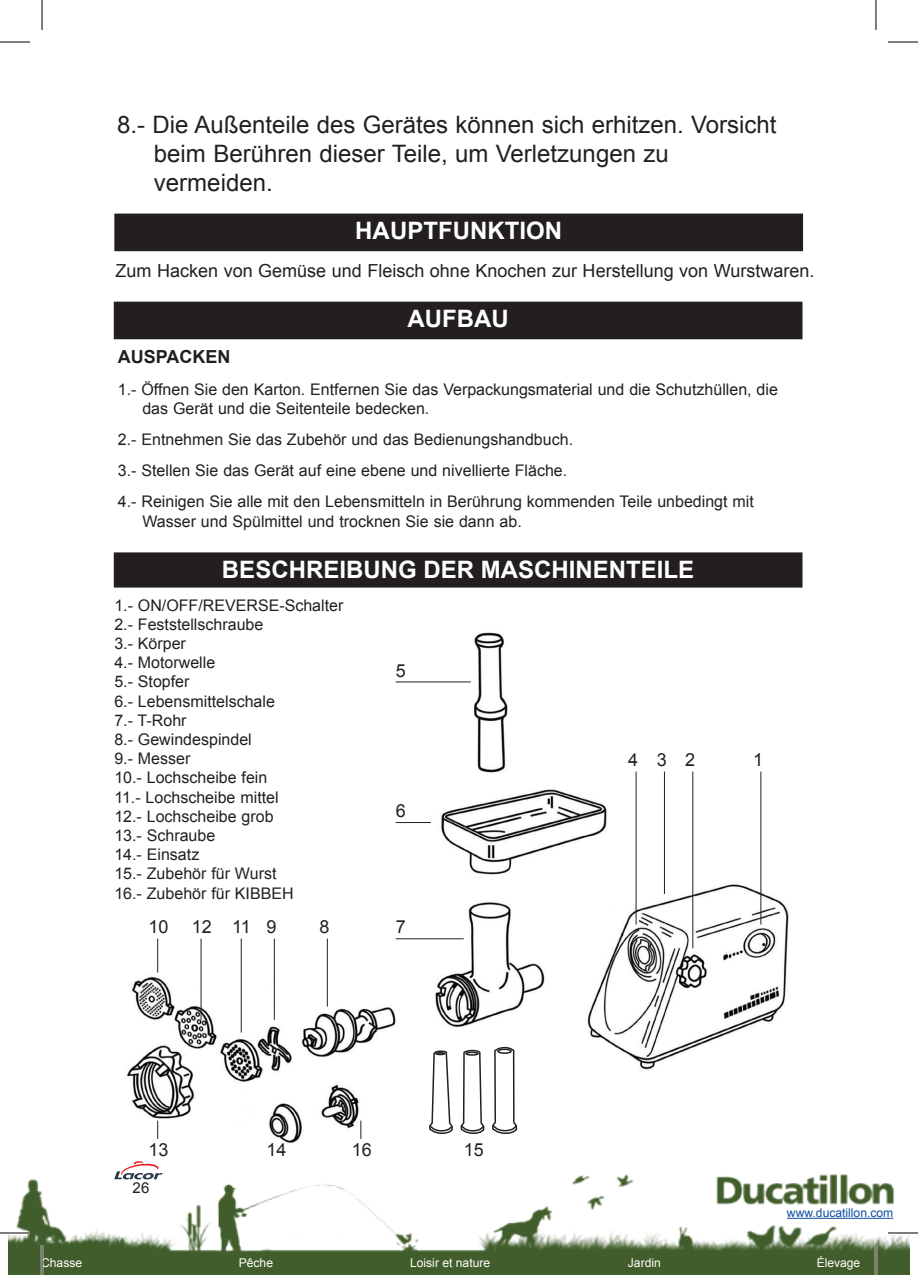
<style>
.page{position:relative;width:918px;height:1275px;background:#fff}
.page>*{position:absolute;margin:0;border:0;box-sizing:border-box;transform-origin:0 0}
.t1{font:24px/28.8px "Arial";color:#231f20}
.t2{font:700 24px "Arial";color:#fff}
.t3{font:18px "Arial";color:#231f20}
.t4{font:700 18px "Arial";color:#231f20}
.t5{font:16px/19.2px "Arial";color:#231f20}
.t6{font:15px "Arial";color:#231f20}
.t7{font:12.2px "Arial";color:#fff}
.t8{font:12.2px "Arial";color:#0d4da1}
</style>
<div class="page">
<img style="left:8px;top:1173px;width:901px;height:102px">
<hr style="left:786px;top:1217px;width:107px;height:1px;background:#0d4da1">
<svg style="left:114px;top:1161px;width:48px;height:18px"></svg>
<div style="left:115px;top:303px;width:686px;height:35px;background:#231f20"></div>
<div style="left:114px;top:302px;width:688px;height:37px;border:2px solid #231f20"></div>
<div style="left:115px;top:553px;width:686px;height:33px;background:#231f20"></div>
<div style="left:114px;top:552px;width:688px;height:35px;border:2px solid #231f20"></div>
<div style="left:115px;top:214px;width:687px;height:36px;background:#231f20"></div>
<div style="left:114px;top:213px;width:689px;height:38px;border:2px solid #231f20"></div>
<img style="left:126px;top:632px;width:663px;height:511px">
<hr style="left:760px;top:771px;width:1px;height:153px;background:#231f20">
<hr style="left:692px;top:771px;width:1px;height:177px;background:#231f20">
<hr style="left:664px;top:771px;width:1px;height:123px;background:#231f20">
<hr style="left:635px;top:771px;width:1px;height:153px;background:#231f20">
<hr style="left:395px;top:681px;width:76px;height:1px;background:#231f20">
<hr style="left:395px;top:938px;width:68px;height:1px;background:#231f20">
<hr style="left:395px;top:822px;width:36px;height:1px;background:#231f20">
<hr style="left:274px;top:938px;width:1px;height:82px;background:#231f20">
<hr style="left:241px;top:938px;width:1px;height:94px;background:#231f20">
<hr style="left:201px;top:938px;width:1px;height:82px;background:#231f20">
<hr style="left:157px;top:938px;width:1px;height:34px;background:#231f20">
<svg style="left:157px;top:1120px;width:1px;height:19px"></svg>
<svg style="left:360px;top:1120px;width:1px;height:19px"></svg>
<hr style="left:327px;top:938px;width:1px;height:68px;background:#231f20">
<svg style="left:491px;top:213px;width:27px;height:921px"></svg>
<svg style="left:459px;top:904px;width:26px;height:230px"></svg>
<svg style="left:428px;top:990px;width:25px;height:144px"></svg>
<hr style="left:0;top:1231px;width:30px;height:3px;background:#fff">
<hr style="left:887px;top:1231px;width:30px;height:3px;background:#fff">
<hr style="left:41px;top:1245px;width:2px;height:30px;background:#fff">
<hr style="left:874px;top:1245px;width:3px;height:30px;background:#fff">
<hr style="left:0;top:42px;width:30px;height:1px;background:#000">
<hr style="left:887px;top:42px;width:30px;height:1px;background:#000">
<hr style="left:0;top:1232px;width:30px;height:1px;background:#000">
<hr style="left:887px;top:1232px;width:30px;height:1px;background:#000">
<hr style="left:42px;top:0;width:1px;height:30px;background:#000">
<hr style="left:42px;top:1245px;width:1px;height:30px;background:#000">
<hr style="left:875px;top:0;width:1px;height:30px;background:#000">
<hr style="left:875px;top:1245px;width:1px;height:30px;background:#000">
<h1 class="t1" style="left:154px;top:111px;width:624px;text-indent:-37px">8.- Die Außenteile des Gerätes können sich erhitzen. Vorsicht beim Berühren dieser Teile, um Verletzungen zu vermeiden.</h1>
<h1 class="t2" style="left:355px;top:215px;width:208px">HAUPTFUNKTION</h1>
<p class="t3" style="left:116px;top:259px;width:700px">Zum Hacken von Gemüse und Fleisch ohne Knochen zur Herstellung von Wurstwaren.</p>
<h1 class="t2" style="left:407px;top:303px;width:103px">AUFBAU</h1>
<p class="t4" style="left:118px;top:345px;width:114px">AUSPACKEN</p>
<p class="t5" style="left:142px;top:379px;width:637px;text-indent:-24px">1.- Öffnen Sie den Karton. Entfernen Sie das Verpackungsmaterial und die Schutzhüllen, die das Gerät und die Seitenteile bedecken.</p>
<p class="t5" style="left:118px;top:424px;width:637px;line-height:31.2px">2.- Entnehmen Sie das Zubehör und das Bedienungshandbuch.<br>3.- Stellen Sie das Gerät auf eine ebene und nivellierte Fläche.<br>4.- Reinigen Sie alle mit den Lebensmitteln in Berührung kommenden Teile unbedingt mit</p>
<p class="t5" style="left:142px;top:511px;width:381px">Wasser und Spülmittel und trocknen Sie sie dann ab.</p>
<h1 class="t2" style="left:222px;top:553px;width:474px">BESCHREIBUNG DER MASCHINENTEILE</h1>
<p class="t5" style="left:114px;top:595px;width:230px">1.- ON/OFF/REVERSE-Schalter<br>2.- Feststellschraube<br>3.- Körper<br>4.- Motorwelle<br>5.- Stopfer<br>6.- Lebensmittelschale<br>7.- T-Rohr<br>8.- Gewindespindel<br>9.- Messer<br>10.- Lochscheibe fein<br>11.- Lochscheibe mittel<br>12.- Lochscheibe grob<br>13.- Schraube<br>14.- Einsatz<br>15.- Zubehör für Wurst<br>16.- Zubehör für KIBBEH</p>
<p class="t3" style="left:148px;top:915px;width:22px">10</p>
<p class="t3" style="left:192px;top:915px;width:86px">12 11 9</p>
<p class="t3" style="left:319px;top:915px;width:12px">8</p>
<p class="t3" style="left:395px;top:658px;width:12px">5</p>
<p class="t3" style="left:395px;top:799px;width:12px">6</p>
<p class="t3" style="left:395px;top:915px;width:12px">7</p>
<p class="t3" style="left:148px;top:1137px;width:22px">13</p>
<p class="t3" style="left:266px;top:1137px;width:22px">14</p>
<p class="t3" style="left:351px;top:1137px;width:22px">16</p>
<p class="t3" style="left:463px;top:1137px;width:22px">15</p>
<p class="t6" style="left:132px;top:1177px;width:18px">26</p>
<p class="t3" style="left:628px;top:748px;width:68px">432</p>
<p class="t3" style="left:753px;top:748px;width:12px">1</p>
<p class="t8" style="left:786px;top:1205px;width:108px">www.ducatillon.com</p>
<p class="t7" style="left:41px;top:1255px;width:43px">Chasse</p>
<p class="t7" style="left:239px;top:1255px;width:36px">Pêche</p>
<p class="t7" style="left:410px;top:1255px;width:82px">Loisir et nature</p>
<p class="t7" style="left:627px;top:1255px;width:34px">Jardin</p>
<p class="t7" style="left:816px;top:1255px;width:45px">Élevage</p>
</div>
